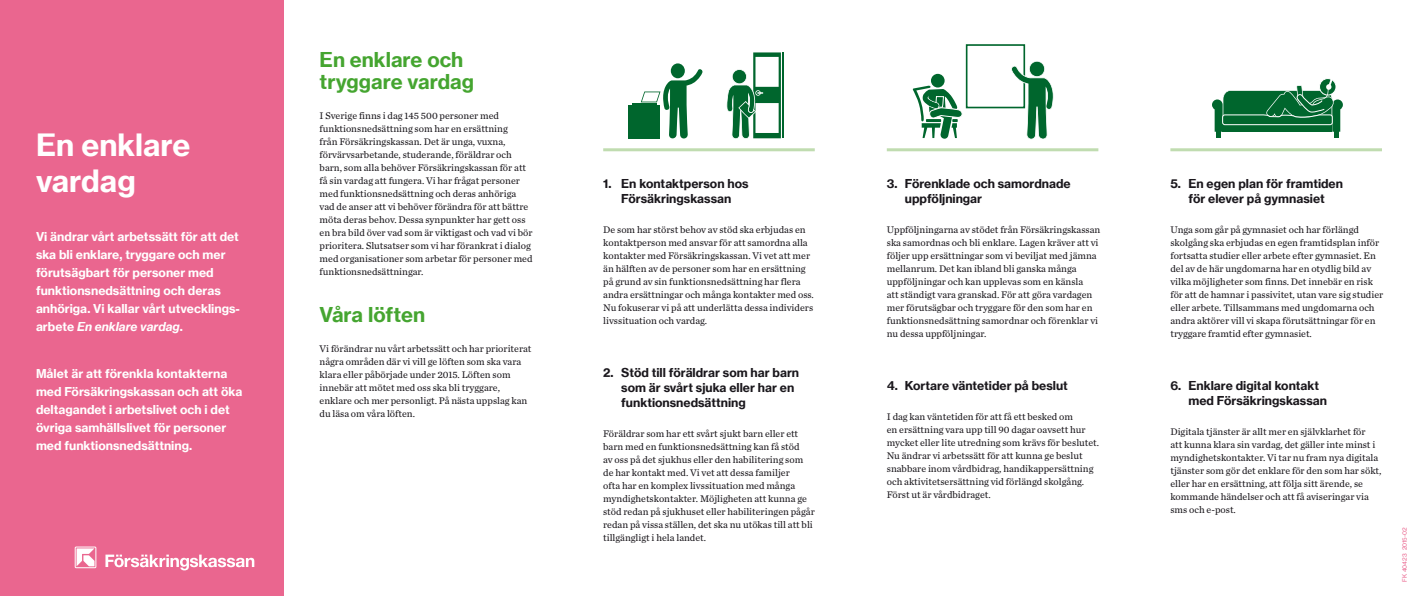
<style>
.page{position:relative;width:1418px;height:596px;background:#fff}
.page>*{position:absolute;margin:0;border:0;box-sizing:border-box;transform-origin:0 0}
.t1{font:30px/36px "N Haas Grotesk TX Pro 75 Bd";color:#fff}
.t2{font:20px/22px "N Haas Grotesk TX Pro 75 Bd";color:#45a530}
.t3{font:12px/18px "N Haas Grotesk TX Pro 75 Bd";color:#fff}
.t4{font:12px/15px "N Haas Grotesk TX Pro 75 Bd";color:#1a171c}
.t5{font:12px "N Haas Grotesk TX Pro 76 Bd It";color:#fff}
.t6{font:10px/13px "Chronicle Text G2";color:#1a171c}
.t7{font:6px "N Haas Grotesk TX Pro 55 Rg";color:#ea668f}
.s1{font-family:"N Haas Grotesk TX Pro 75 Bd"}
</style>
<div class="page">
<div style="left:0;top:0;width:283px;height:595px;background:#ea668f"></div>
<div style="left:75px;top:546px;width:21px;height:21px;border:1px solid #fff"></div>
<svg style="left:77px;top:548px;width:17px;height:18px"></svg>
<svg style="left:105px;top:554px;width:149px;height:16px"></svg>
<svg style="left:670px;top:63px;width:15px;height:15px"></svg>
<hr style="left:782px;top:52px;width:1px;height:86px;background:#00662d">
<svg style="left:726px;top:52px;width:55px;height:87px"></svg>
<div style="left:627px;top:105px;width:32px;height:33px;background:#00662d"></div>
<svg style="left:640px;top:68px;width:63px;height:71px"></svg>
<hr style="left:632px;top:103px;width:24px;height:2px;background:#00662d">
<hr style="left:603px;top:148px;width:211px;height:3px;background:#c0dcb0">
<div style="left:965px;top:44px;width:60px;height:64px;border:2px solid #00662d"></div>
<div style="left:931px;top:74px;width:13px;height:13px;background:#00662d;border-radius:50%"></div>
<svg style="left:912px;top:85px;width:50px;height:54px"></svg>
<svg style="left:1010px;top:61px;width:43px;height:78px"></svg>
<hr style="left:886px;top:148px;width:212px;height:3px;background:#c0dcb0">
<svg style="left:1212px;top:78px;width:130px;height:60px"></svg>
<hr style="left:1170px;top:148px;width:211px;height:3px;background:#c0dcb0">
<h1 class="t1" style="left:36px;top:127px;width:156px">En enklare vardag</h1>
<p class="t3" style="left:36px;top:227px;width:205px">Vi ändrar vårt arbetssätt för att det ska bli enklare, tryggare och mer förutsägbart för personer med funktionsnedsättning och deras anhöriga. Vi kallar vårt utvecklings-</p>
<p class="t5" style="left:36px;top:319px;width:148px"><span class="s1">arbete</span> En enklare vardag<span class="s1">.</span></p>
<p class="t3" style="left:36px;top:364px;width:208px">Målet är att förenkla kontakterna med Försäkringskassan och att öka deltagandet i arbetslivet och i det övriga samhällslivet för personer med funktionsnedsättning.</p>
<h2 class="t2" style="left:319px;top:49px;width:156px">En enklare och tryggare vardag</h2>
<p class="t6" style="left:319px;top:109px;width:214px">I Sverige finns i dag 145 500 personer med funktionsnedsättning som har en ersättning<br>från Försäkringskassan. Det är unga, vuxna, förvärvsarbetande, studerande, föräldrar och barn, som alla behöver Försäkringskassan för att få sin vardag att fungera. Vi har frågat personer med funktionsnedsättning och deras anhöriga vad de anser att vi behöver förändra för att bättre möta deras behov. Dessa synpunkter har gett oss en bra bild över vad som är viktigast och vad vi bör prioritera. Slutsatser som vi har förankrat i dialog med organisationer som arbetar för personer med funktionsnedsättningar.</p>
<h2 class="t2" style="left:319px;top:304px;width:107px">Våra löften</h2>
<p class="t6" style="left:319px;top:342px;width:213px">Vi förändrar nu vårt arbetssätt och har prioriterat några områden där vi vill ge löften som ska vara klara eller påbörjade under 2015. Löften som innebär att mötet med oss ska bli tryggare, enklare och mer personligt. På nästa uppslag kan du läsa om våra löften.</p>
<p class="t4" style="left:603px;top:176px;width:147px;text-align:center">1. En kontaktperson hos<br>Försäkringskassan</p>
<p class="t6" style="left:603px;top:223px;width:212px">De som har störst behov av stöd ska erbjudas en kontaktperson med ansvar för att samordna alla kontakter med Försäkringskassan. Vi vet att mer än hälften av de personer som har en ersättning på grund av sin funktionsnedsättning har flera andra ersättningar och många kontakter med oss.<br>Nu fokuserar vi på att underlätta dessa individers livssituation och vardag.</p>
<p class="t4" style="left:621px;top:364px;width:179px;text-indent:-18px">2. Stöd till föräldrar som har barn som är svårt sjuka eller har en funktionsnedsättning</p>
<p class="t6" style="left:603px;top:426px;width:213px">Föräldrar som har ett svårt sjukt barn eller ett barn med en funktionsnedsättning kan få stöd<br>av oss på det sjukhus eller den habilitering som de har kontakt med. Vi vet att dessa familjer<br>ofta har en komplex livssituation med många myndighetskontakter. Möjligheten att kunna ge stöd redan på sjukhuset eller habiliteringen pågår redan på vissa ställen, det ska nu utökas till att bli tillgängligt i hela landet.</p>
<p class="t4" style="left:904px;top:176px;width:167px;text-indent:-18px">3. Förenklade och samordnade uppföljningar</p>
<p class="t6" style="left:886px;top:223px;width:215px">Uppföljningarna av stödet från Försäkringskassan ska samordnas och bli enklare. Lagen kräver att vi följer upp ersättningar som vi beviljat med jämna mellanrum. Det kan ibland bli ganska många uppföljningar och kan upplevas som en känsla<br>att ständigt vara granskad. För att göra vardagen mer förutsägbar och tryggare för den som har en funktionsnedsättning samordnar och förenklar vi nu dessa uppföljningar.</p>
<p class="t4" style="left:886px;top:377px;width:183px">4. Kortare väntetider på beslut</p>
<p class="t6" style="left:886px;top:409px;width:214px">I dag kan väntetiden för att få ett besked om<br>en ersättning vara upp till 90 dagar oavsett hur mycket eller lite utredning som krävs för beslutet.<br>Nu ändrar vi arbetssätt för att kunna ge beslut snabbare inom vårdbidrag, handikappersättning och aktivitetsersättning vid förlängd skolgång.<br>Först ut är vårdbidraget.</p>
<p class="t4" style="left:1170px;top:176px;width:174px;text-align:center">5. En egen plan för framtiden för elever på gymnasiet</p>
<p class="t6" style="left:1170px;top:223px;width:214px">Unga som går på gymnasiet och har förlängd skolgång ska erbjudas en egen framtidsplan inför fortsatta studier eller arbete efter gymnasiet. En del av de här ungdomarna har en otydlig bild av vilka möjligheter som finns. Det innebär en risk för att de hamnar i passivitet, utan vare sig studier eller arbete. Tillsammans med ungdomarna och andra aktörer vill vi skapa förutsättningar för en tryggare framtid efter gymnasiet.</p>
<p class="t4" style="left:1188px;top:377px;width:140px;text-indent:-18px">6. Enklare digital kontakt med Försäkringskassan</p>
<p class="t6" style="left:1170px;top:424px;width:212px">Digitala tjänster är allt mer en självklarhet för<br>att kunna klara sin vardag, det gäller inte minst i myndighetskontakter. Vi tar nu fram nya digitala tjänster som gör det enklare för den som har sökt, eller har en ersättning, att följa sitt ärende, se kommande händelser och att få aviseringar via sms och e-post.</p>
<p class="t7" style="left:1400px;top:581px;width:56px;rotate:-90deg">FK 40423 2015-02</p>
</div>
